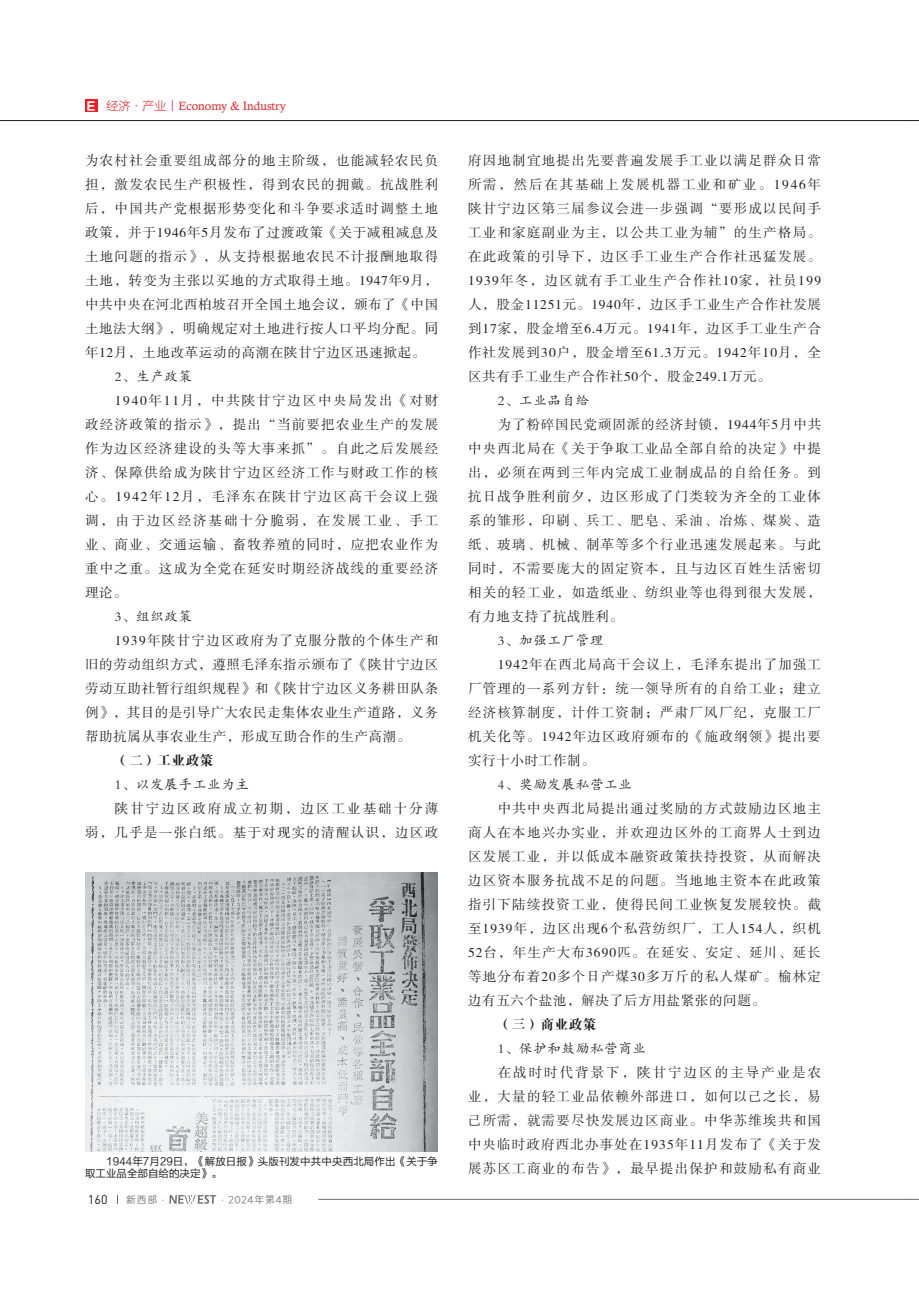
<style>
.page{position:relative;width:919px;height:1289px;background:#fff}
.page>*{position:absolute;margin:0;border:0;box-sizing:border-box;transform-origin:0 0}
.t1{font:13.5px/24px "FZSSK GBK1 0";letter-spacing:.085em;color:#231f20;text-align:justify}
.t2{font:13.5px "FZKTK GBK1 0";letter-spacing:.05em;color:#231f20}
.t3{font:13.5px/24px "FZSSK GBK1 0";letter-spacing:.145em;color:#231f20;text-align:right}
.t4{font:13.5px "FZDBSK GBK1 0";letter-spacing:.05em;color:#231f20}
.t5{font:12.45px "DIN";color:#231f20}
.t6{font:12px "Calisto";color:#ee1d23}
.t7{font:10.5px/12px "FZLTHK GBK1 0";letter-spacing:.01em;color:#231f20}
.t8{font:9.75px "Loong Flash Sans GB Regular";letter-spacing:.1em;color:#6c6d70}
.s1{font-family:"FZLTDHK GBK1 0";font-size:11.4px;color:#fff}
.s2{font-family:"FZLTXHK GBK1 0"}
</style>
<div class="page">
<hr style="left:318px;top:1199px;width:588px;height:1px;background:#6c6d70">
<svg style="left:169px;top:1195px;width:47px;height:8px"></svg>
<hr style="left:0;top:120px;width:906px;height:1px;background:#231f20">
<svg style="left:906px;top:1199px;width:12px;height:1px"></svg>
<svg style="left:906px;top:120px;width:12px;height:1px"></svg>
<img style="left:85px;top:872px;width:353px;height:279px">
<div style="left:85px;top:99px;width:13px;height:13px;background:#ee1d23"></div>
<p class="t6" style="left:86px;top:99px;width:202px"><span class="s1">Ｅ</span> <span class="s2">经济·产业丨</span>Economy &amp; Industry</p>
<p class="t1" style="left:85px;top:149px;width:354px">为农村社会重要组成部分的地主阶级，也能减轻农民负担，激发农民生产积极性，得到农民的拥戴。抗战胜利后，中国共产党根据形势变化和斗争要求适时调整土地政策，并于1946年5月发布了过渡政策《关于减租减息及土地问题的指示》，从支持根据地农民不计报酬地取得土地，转变为主张以买地的方式取得土地。1947年9月，中共中央在河北西柏坡召开全国土地会议，颁布了《中国土地法大纲》，明确规定对土地进行按人口平均分配。同年12月，土地改革运动的高潮在陕甘宁边区迅速掀起。</p>
<p class="t2" style="left:115px;top:369px;width:79px">2、生产政策</p>
<p class="t1" style="left:85px;top:389px;width:355px;text-indent:30px">1940年11月，中共陕甘宁边区中央局发出《对财政经济政策的指示》，提出“当前要把农业生产的发展作为边区经济建设的头等大事来抓”。自此之后发展经济、保障供给成为陕甘宁边区经济工作与财政工作的核心。1942年12月，毛泽东在陕甘宁边区高干会议上强调，由于边区经济基础十分脆弱，在发展工业、手工业、商业、交通运输、畜牧养殖的同时，应把农业作为重中之重。这成为全党在延安时期经济战线的重要经济理论。</p>
<p class="t2" style="left:115px;top:609px;width:79px">3、组织政策</p>
<p class="t1" style="left:85px;top:629px;width:354px;text-indent:30px">1939年陕甘宁边区政府为了克服分散的个体生产和旧的劳动组织方式，遵照毛泽东指示颁布了《陕甘宁边区劳动互助社暂行组织规程》和《陕甘宁边区义务耕田队条例》，其目的是引导广大农民走集体农业生产道路，义务帮助抗属从事农业生产，形成互助合作的生产高潮。</p>
<p class="t4" style="left:115px;top:753px;width:100px">（二）工业政策</p>
<p class="t2" style="left:115px;top:777px;width:136px">1、以发展手工业为主</p>
<p class="t3" style="left:85px;top:797px;width:354px">陕甘宁边区政府成立初期，边区工业基础十分薄<br>弱，几乎是一张白纸。基于对现实的清醒认识，边区政</p>
<p class="t7" style="left:85px;top:1155px;width:354px">　　1944年7月29日，《解放日报》头版刊发中共中央西北局作出《关于争取工业品全部自给的决定》。</p>
<p class="t5" style="left:88px;top:1191px;width:21px">160</p>
<p class="t8" style="left:126px;top:1194px;width:168px">新西部·　　　　 ·2024年第4期</p>
<p class="t1" style="left:468px;top:149px;width:354px">府因地制宜地提出先要普遍发展手工业以满足群众日常所需，然后在其基础上发展机器工业和矿业。1946年陕甘宁边区第三届参议会进一步强调“要形成以民间手工业和家庭副业为主，以公共工业为辅”的生产格局。在此政策的引导下，边区手工业生产合作社迅猛发展。1939年冬，边区就有手工业生产合作社10家，社员199人，股金11251元。1940年，边区手工业生产合作社发展到17家，股金增至6.4万元。1941年，边区手工业生产合作社发展到30户，股金增至61.3万元。1942年10月，全区共有手工业生产合作社50个，股金249.1万元。</p>
<p class="t2" style="left:497px;top:393px;width:93px">2、工业品自给</p>
<p class="t1" style="left:468px;top:413px;width:355px;text-indent:30px">为了粉碎国民党顽固派的经济封锁，1944年5月中共中央西北局在《关于争取工业品全部自给的决定》中提出，必须在两到三年内完成工业制成品的自给任务。到抗日战争胜利前夕，边区形成了门类较为齐全的工业体系的雏形，印刷、兵工、肥皂、采油、冶炼、煤炭、造纸、玻璃、机械、制革等多个行业迅速发展起来。与此同时，不需要庞大的固定资本，且与边区百姓生活密切相关的轻工业，如造纸业、纺织业等也得到很大发展，有力地支持了抗战胜利。</p>
<p class="t2" style="left:497px;top:633px;width:107px">3、加强工厂管理</p>
<p class="t1" style="left:468px;top:653px;width:354px;text-indent:30px">1942年在西北局高干会议上，毛泽东提出了加强工厂管理的一系列方针：统一领导所有的自给工业；建立经济核算制度，计件工资制；严肃厂风厂纪，克服工厂机关化等。1942年边区政府颁布的《施政纲领》提出要实行十小时工作制。</p>
<p class="t2" style="left:497px;top:777px;width:136px">4、奖励发展私营工业</p>
<p class="t1" style="left:468px;top:797px;width:354px;text-indent:30px">中共中央西北局提出通过奖励的方式鼓励边区地主商人在本地兴办实业，并欢迎边区外的工商界人士到边区发展工业，并以低成本融资政策扶持投资，从而解决边区资本服务抗战不足的问题。当地地主资本在此政策指引下陆续投资工业，使得民间工业恢复发展较快。截至1939年，边区出现6个私营纺织厂，工人154人，织机52台，年生产大布3690匹。在延安、安定、延川、延长等地分布着20多个日产煤30多万斤的私人煤矿。榆林定边有五六个盐池，解决了后方用盐紧张的问题。</p>
<p class="t4" style="left:497px;top:1017px;width:100px">（三）商业政策</p>
<p class="t2" style="left:497px;top:1041px;width:150px">1、保护和鼓励私营商业</p>
<p class="t1" style="left:468px;top:1061px;width:354px;text-indent:30px">在战时时代背景下，陕甘宁边区的主导产业是农业，大量的轻工业品依赖外部进口，如何以己之长，易己所需，就需要尽快发展边区商业。中华苏维埃共和国中央临时政府西北办事处在1935年11月发布了《关于发展苏区工商业的布告》，最早提出保护和鼓励私有商业</p>
</div>
